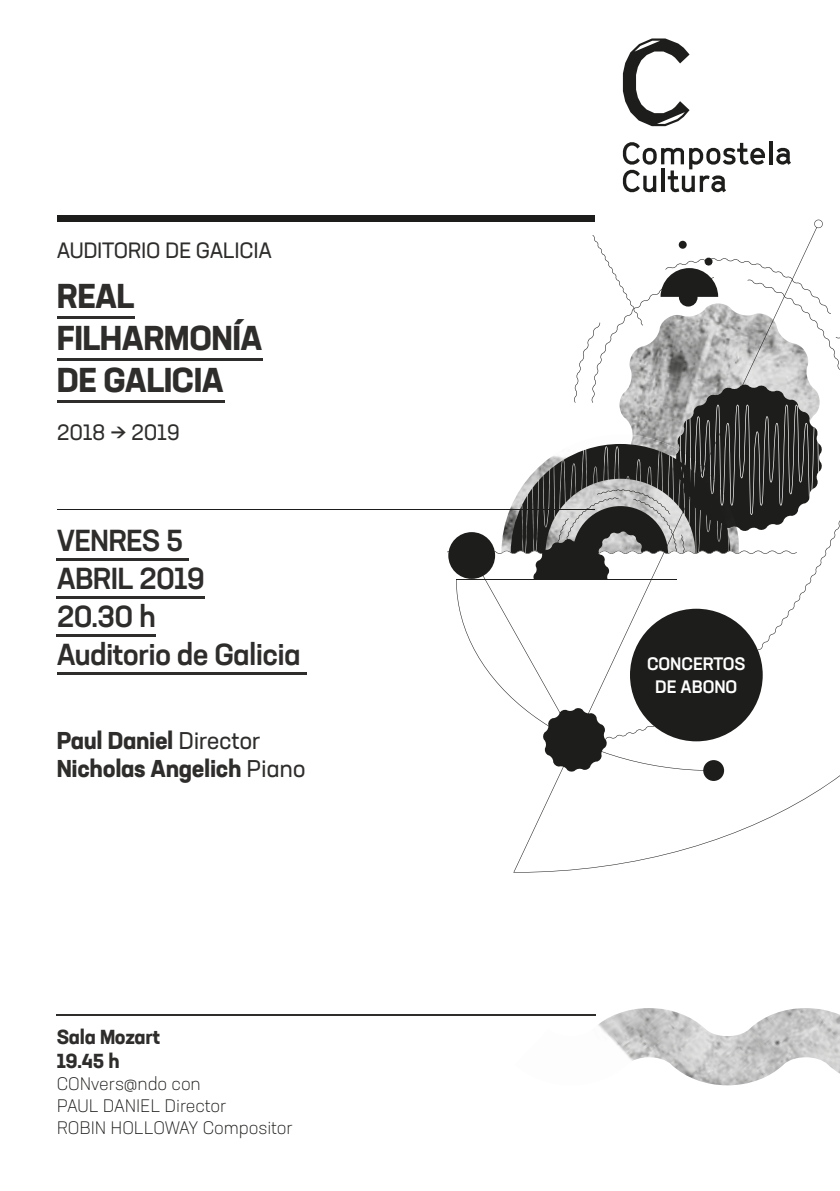
<style>
.page{position:relative;width:840px;height:1191px;background:#fff}
.page>*{position:absolute;margin:0;border:0;box-sizing:border-box;transform-origin:0 0}
.t1{font:700 34px/42px "Neusa Next Std";letter-spacing:-.015em;color:#2e2d2c}
.t2{font:500 30px/38px "Neusa Next Std";letter-spacing:-.025em;color:#2e2d2c}
.t3{font:700 24px/28px "Neusa Next Std";letter-spacing:-.015em;color:#2e2d2c}
.t4{font:22px "Neusa Next Std";letter-spacing:-.015em;color:#2e2d2c}
.t5{font:700 20px/24px "Neusa Next Std";letter-spacing:-.015em;color:#2e2d2c}
.t6{font:300 18px/22px "Neusa Next Std";letter-spacing:-.005em;color:#1d1d1b}
.t7{font:500 17.8px/22.2px "Neusa Next Std";letter-spacing:-.005em;color:#fff;text-align:center}
.s1{font-weight:400}
</style>
<div class="page">
<img style="left:514px;top:1008px;width:325px;height:77px">
<svg style="left:513px;top:772px;width:326px;height:100px"></svg>
<svg style="left:814px;top:220px;width:8px;height:8px"></svg>
<svg style="left:447px;top:235px;width:392px;height:537px"></svg>
<hr style="left:57px;top:316px;width:78px;height:2px;background:#2e2d2c">
<hr style="left:57px;top:358px;width:205px;height:2px;background:#2e2d2c">
<hr style="left:57px;top:400px;width:167px;height:2px;background:#2e2d2c">
<hr style="left:57px;top:558px;width:132px;height:2px;background:#2e2d2c">
<hr style="left:57px;top:596px;width:148px;height:2px;background:#2e2d2c">
<hr style="left:57px;top:634px;width:99px;height:2px;background:#2e2d2c">
<hr style="left:57px;top:672px;width:249px;height:2px;background:#2e2d2c">
<div style="left:57px;top:215px;width:537px;height:6px;background:#1d1d1b"></div>
<hr style="left:57px;top:509px;width:537px;height:1px;background:#1d1d1b">
<div style="left:629px;top:609px;width:133px;height:132px;background:#1d1d1b;border-radius:50%"></div>
<svg style="left:622px;top:38px;width:67px;height:88px"></svg>
<hr style="left:768px;top:141px;width:3px;height:23px;background:#1d1d1b">
<svg style="left:776px;top:148px;width:14px;height:17px"></svg>
<svg style="left:622px;top:142px;width:142px;height:50px"></svg>
<hr style="left:57px;top:1015px;width:538px;height:1px;background:#2e2d2c">
<p class="t4" style="left:57px;top:237px;width:216px">AUDITORIO DE GALICIA</p>
<h1 class="t1" style="left:57px;top:274px;width:207px">REAL<br>FILHARMONÍA<br>DE GALICIA</h1>
<p class="t4" style="left:57px;top:419px;width:125px">2018 → 2019</p>
<h2 class="t2" style="left:57px;top:520px;width:245px">VENRES 5<br>ABRIL 2019<br>20.30 h<br>Auditorio de Galicia</h2>
<h3 class="t3" style="left:57px;top:725px;width:250px">Paul Daniel <span class="s1">Director<br></span>Nicholas Angelich <span class="s1">Piano</span></h3>
<p class="t5" style="left:57px;top:1024px;width:105px">Sala Mozart<br>19.45 h</p>
<p class="t6" style="left:57px;top:1072px;width:237px">CONvers@ndo con<br>PAUL DANIEL Director<br>ROBIN HOLLOWAY Compositor</p>
<p class="t7" style="left:646px;top:652px;width:100px">CONCERTOS<br>DE ABONO</p>
</div>
